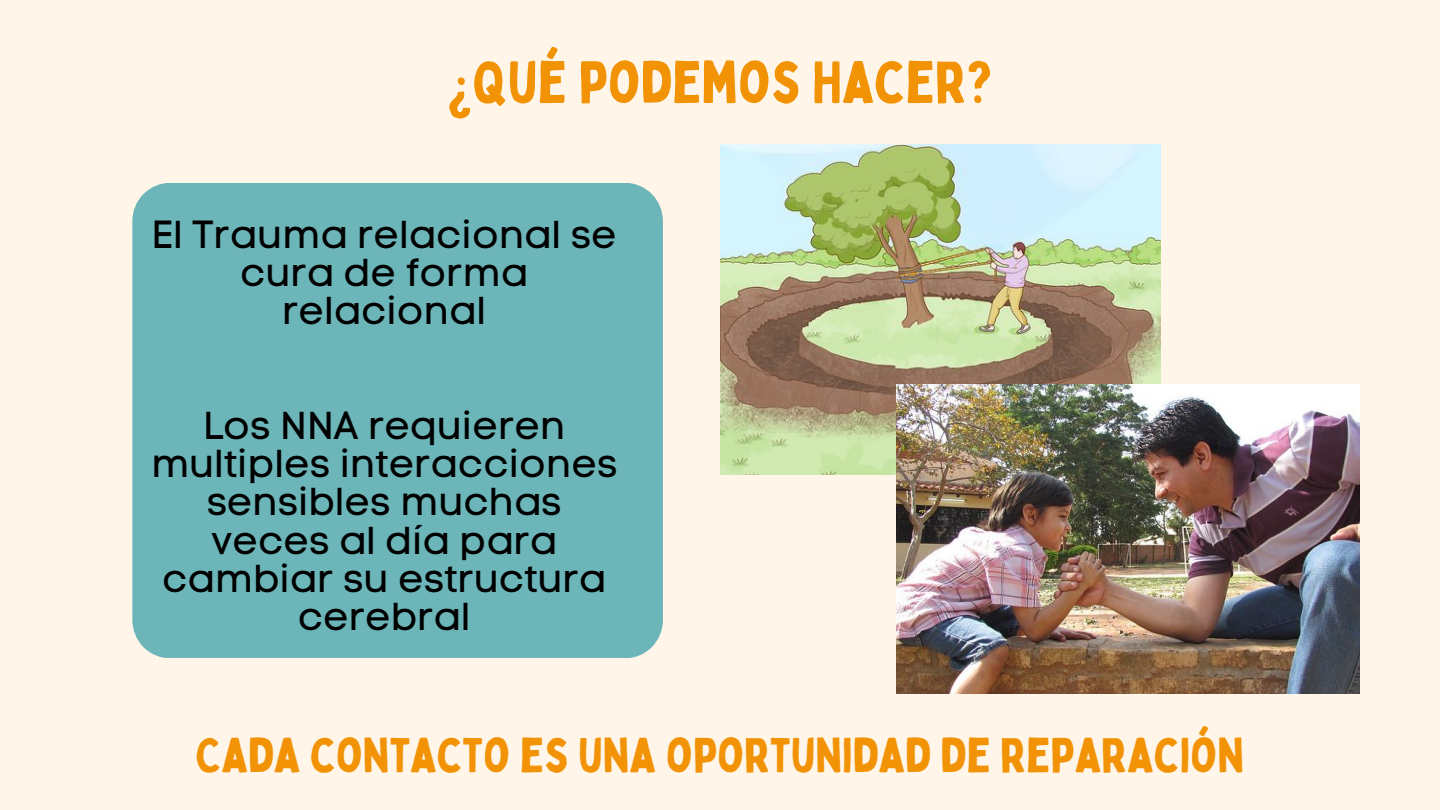
<style>
.page{position:relative;width:1440px;height:810px;background:#fff6e9}
.page>*{position:absolute;margin:0;border:0;box-sizing:border-box;transform-origin:0 0}
.t1{font:58px "Bobby Jones";color:#f29205}
.t2{font:47.9px "Bobby Jones";color:#f29205}
.t3{font:38.9px/38.2px "Code Pro Normal LC";color:#000;text-align:center}
</style>
<div class="page">
<img style="left:720px;top:145px;width:440px;height:330px">
<div style="left:132px;top:183px;width:531px;height:474px;background:#6cb5b8"></div>
<img style="left:896px;top:384px;width:463px;height:310px">
<h1 class="t1" style="left:448px;top:46px;width:546px">¿QUÉ PODEMOS HACER?</h1>
<p class="t3" style="left:152px;top:215px;width:467px">El Trauma relacional se cura de forma relacional</p>
<p class="t3" style="left:151px;top:406px;width:468px">Los NNA requieren multiples interacciones sensibles muchas veces al día para cambiar su estructura cerebral</p>
<p class="t2" style="left:196px;top:725px;width:1050px">CADA CONTACTO ES UNA OPORTUNIDAD DE REPARACIÓN</p>
</div>
